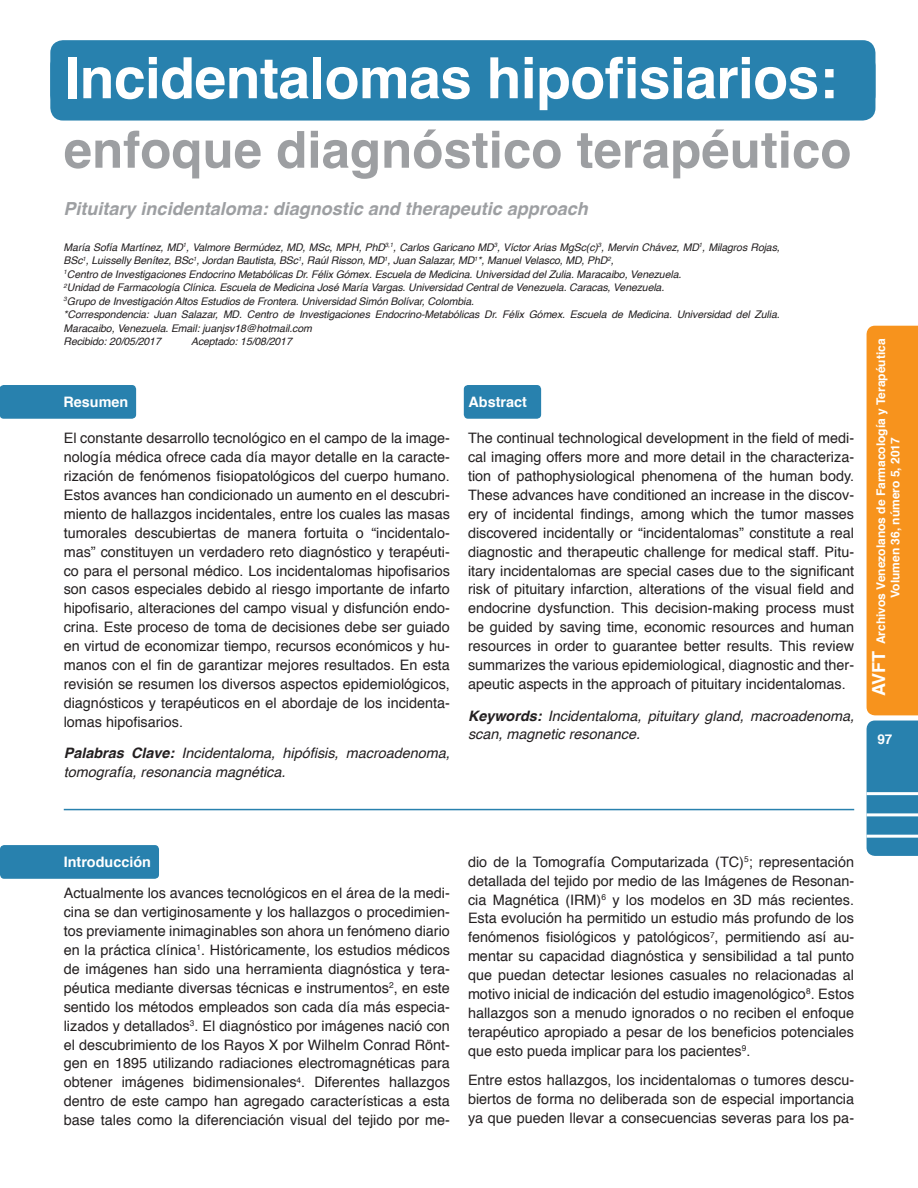
<style>
.page{position:relative;width:918px;height:1188px;background:#fff}
.page>*{position:absolute;margin:0;border:0;box-sizing:border-box;transform-origin:0 0}
.t1{font:700 57px "Helvetica";letter-spacing:-.01em;color:#fff}
.t2{font:700 51px "Helvetica";color:#9d9fa2}
.t3{font:italic 700 18px "Helvetica";color:#9d9fa2}
.t4{font:14.4px/18.9px "Helvetica";color:#231f20;text-align:justify}
.t5{font:italic 14.4px/18.9px "Helvetica";color:#231f20}
.t6{font:700 14.4px "Helvetica";color:#fff}
.t7{font:700 13.5px "Helvetica";color:#fff}
.t8{font:700 12px/14.4px "Helvetica";color:#fff;text-align:center}
.t9{font:italic 10.5px/13.5px "Helvetica";letter-spacing:-.01em;color:#231f20}
.s1{font-weight:700}
.s2{font-size:18px}
</style>
<div class="page">
<div style="left:867px;top:721px;width:51px;height:135px;background:#2881ae"></div>
<div style="left:867px;top:326px;width:51px;height:389px;background:#f7931d"></div>
<hr style="left:867px;top:835px;width:51px;height:3px;background:#fff">
<hr style="left:867px;top:813px;width:51px;height:3px;background:#fff">
<hr style="left:867px;top:792px;width:51px;height:3px;background:#fff">
<div style="left:50px;top:40px;width:825px;height:68px;background:#2881ae;border-radius:13px"></div>
<div style="left:50px;top:53px;width:825px;height:68px;background:#2881ae;border-radius:13px"></div>
<div style="left:0;top:385px;width:136px;height:34px;background:#2881ae;border-radius:4px"></div>
<div style="left:464px;top:385px;width:77px;height:34px;background:#2881ae;border-radius:4px"></div>
<div style="left:0;top:845px;width:159px;height:34px;background:#2881ae;border-radius:4px"></div>
<hr style="left:64px;top:809px;width:790px;height:1px;background:#2881ae">
<h1 class="t1" style="left:64px;top:54px;width:775px">Incidentalomas hipofisiarios:</h1>
<h2 class="t2" style="left:64px;top:128px;width:789px">enfoque diagnóstico terapéutico</h2>
<p class="t3" style="left:64px;top:202px;width:526px">Pituitary incidentaloma: diagnostic and therapeutic approach</p>
<p class="t9" style="left:64px;top:241px;width:718px">María Sofía Martínez, MD<sup>1</sup>, Valmore Bermúdez, MD, MSc, MPH, PhD<sup>3,1</sup>, Carlos Garicano MD<sup>3</sup>, Víctor Arias MgSc(c)<sup>3</sup>, Mervin Chávez, MD<sup>1</sup>, Milagros Rojas, BSc<sup>1</sup>, Luisselly Benítez, BSc<sup>1</sup>, Jordan Bautista, BSc<sup>1</sup>, Raúl Risson, MD<sup>1</sup>, Juan Salazar, MD<sup>1</sup>*, Manuel Velasco, MD, PhD<sup>2</sup>,<br><sup>1</sup>Centro de Investigaciones Endocrino Metabólicas Dr. Félix Gómex. Escuela de Medicina. Universidad del Zulia. Maracaibo, Venezuela.<br><sup>2</sup>Unidad de Farmacología Clínica. Escuela de Medicina José María Vargas. Universidad Central de Venezuela. Caracas, Venezuela.<br><sup>3</sup>Grupo de Investigación Altos Estudios de Frontera. Universidad Simón Bolívar, Colombia.<br>*Correspondencia: Juan Salazar, MD. Centro de Investigaciones Endocrino-Metabólicas Dr. Félix Gómex. Escuela de Medicina. Universidad del Zulia.<br>Maracaibo, Venezuela. Email: juanjsv18@hotmail.com<br>Recibido: 20/05/2017</p>
<p class="t9" style="left:191px;top:336px;width:102px">Aceptado: 15/08/2017</p>
<p class="t6" style="left:64px;top:396px;width:66px">Resumen</p>
<p class="t4" style="left:64px;top:430px;width:388px">El constante desarrollo tecnológico en el campo de la image&shy;nología médica ofrece cada día mayor detalle en la caracte&shy;rización de fenómenos fisiopatológicos del cuerpo humano.<br>Estos avances han condicionado un aumento en el descubri&shy;miento de hallazgos incidentales, entre los cuales las masas tumorales descubiertas de manera fortuita o “incidentalo&shy;mas” constituyen un verdadero reto diagnóstico y terapéuti&shy;co para el personal médico. Los incidentalomas hipofisarios son casos especiales debido al riesgo importante de infarto hipofisario, alteraciones del campo visual y disfunción endo&shy;crina. Este proceso de toma de decisiones debe ser guiado en virtud de economizar tiempo, recursos económicos y hu&shy;manos con el fin de garantizar mejores resultados. En esta revisión se resumen los diversos aspectos epidemiológicos, diagnósticos y terapéuticos en el abordaje de los incidenta&shy;lomas hipofisarios.</p>
<p class="t5" style="left:64px;top:745px;width:388px"><span class="s1">Palabras Clave:</span> Incidentaloma, hipófisis, macroadenoma, tomografía, resonancia magnética.</p>
<p class="t6" style="left:469px;top:396px;width:60px">Abstract</p>
<p class="t4" style="left:468px;top:430px;width:388px">The continual technological development in the field of medi&shy;cal imaging offers more and more detail in the characteriza&shy;tion of pathophysiological phenomena of the human body.<br>These advances have conditioned an increase in the discov&shy;ery of incidental findings, among which the tumor masses discovered incidentally or “incidentalomas” constitute a real diagnostic and therapeutic challenge for medical staff. Pitu&shy;itary incidentalomas are special cases due to the significant risk of pituitary infarction, alterations of the visual field and endocrine dysfunction. This decision-making process must be guided by saving time, economic resources and human resources in order to guarantee better results. This review summarizes the various epidemiological, diagnostic and ther&shy;apeutic aspects in the approach of pituitary incidentalomas.</p>
<p class="t5" style="left:468px;top:707px;width:388px"><span class="s1">Keywords:</span> Incidentaloma, pituitary gland, macroadenoma, scan, magnetic resonance.</p>
<p class="t8" style="left:875px;top:696px;width:359px;rotate:-90deg"><span class="s2">AVFT</span> Archivos Venezolanos de Farmacología y Terapéutica<br>Volumen 36, número 5, 2017</p>
<p class="t7" style="left:877px;top:734px;width:17px">97</p>
<p class="t6" style="left:64px;top:856px;width:89px">Introducción</p>
<p class="t4" style="left:64px;top:885px;width:388px">Actualmente los avances tecnológicos en el área de la medi&shy;cina se dan vertiginosamente y los hallazgos o procedimien&shy;tos previamente inimaginables son ahora un fenómeno diario en la práctica clínica<sup>1</sup>. Históricamente, los estudios médicos de imágenes han sido una herramienta diagnóstica y tera&shy;péutica mediante diversas técnicas e instrumentos<sup>2</sup>, en este sentido los métodos empleados son cada día más especia&shy;lizados y detallados<sup>3</sup>. El diagnóstico por imágenes nació con el descubrimiento de los Rayos X por Wilhelm Conrad Rönt&shy;gen en 1895 utilizando radiaciones electromagnéticas para obtener imágenes bidimensionales<sup>4</sup>. Diferentes hallazgos dentro de este campo han agregado características a esta base tales como la diferenciación visual del tejido por me-</p>
<p class="t4" style="left:468px;top:853px;width:388px">dio de la Tomografía Computarizada (TC)<sup>5</sup>; representación detallada del tejido por medio de las Imágenes de Resonan&shy;cia Magnética (IRM)<sup>6</sup> y los modelos en 3D más recientes.<br>Esta evolución ha permitido un estudio más profundo de los fenómenos fisiológicos y patológicos<sup>7</sup>, permitiendo así au&shy;mentar su capacidad diagnóstica y sensibilidad a tal punto que puedan detectar lesiones casuales no relacionadas al motivo inicial de indicación del estudio imagenológico<sup>8</sup>. Estos hallazgos son a menudo ignorados o no reciben el enfoque terapéutico apropiado a pesar de los beneficios potenciales que esto pueda implicar para los pacientes<sup>9</sup>.</p>
<p class="t4" style="left:468px;top:1072px;width:388px">Entre estos hallazgos, los incidentalomas o tumores descu&shy;biertos de forma no deliberada son de especial importancia ya que pueden llevar a consecuencias severas para los pa-</p>
</div>
